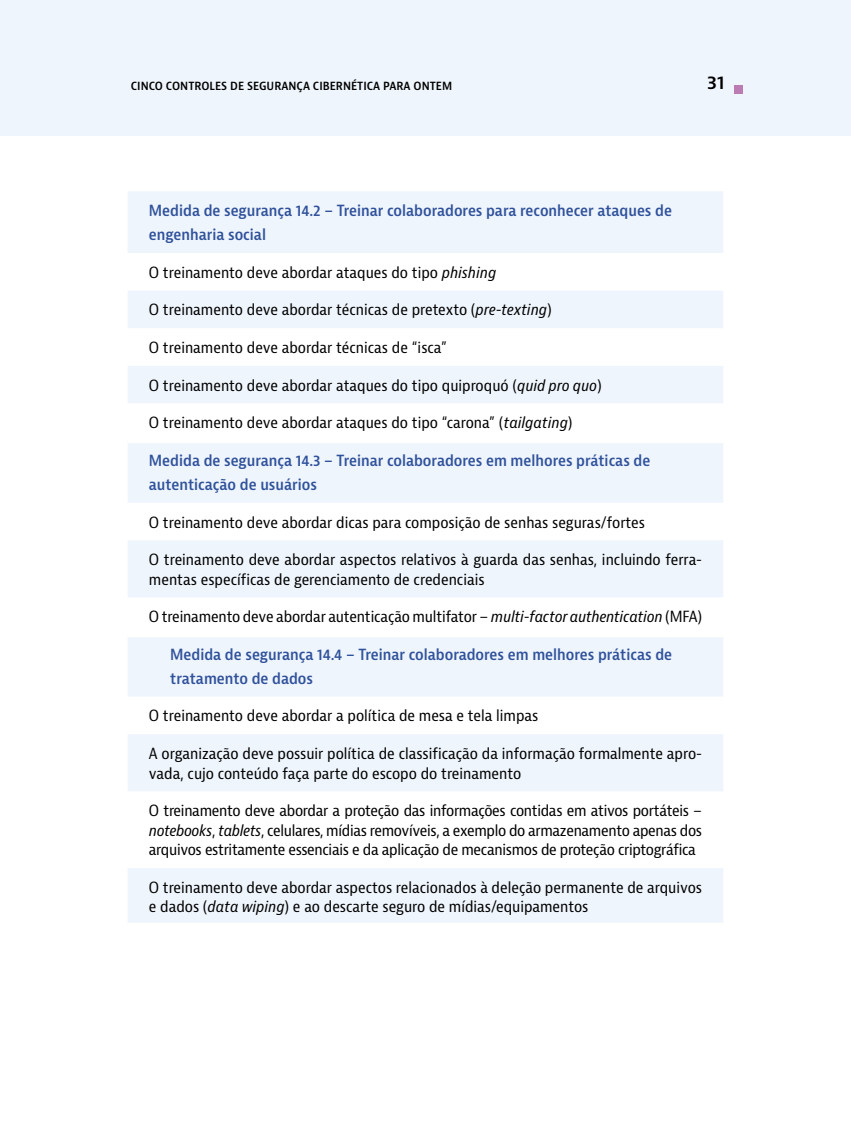
<style>
.page{position:relative;width:851px;height:1127px;background:#fff}
.page>*{position:absolute;margin:0;border:0;box-sizing:border-box;transform-origin:0 0}
.t1{font:600 18px "Bernina Sans";color:#000}
.t2{font:condensed 15px/19.5px "Bernina Sans";color:#000}
.t3{font:600 condensed 15px/24px "Bernina Sans";color:#30529c}
.t4{font:600 condensed 12px "Bernina Sans";color:#000}
.s1{font-style:italic}
</style>
<div class="page">
<div style="left:0;top:0;width:850px;height:135px;background:#eff5fc"></div>
<div style="left:734px;top:85px;width:9px;height:8px;background:#bb7cb3"></div>
<svg style="left:128px;top:191px;width:595px;height:732px;fill:#eff5fc"></svg>
<hr style="left:128px;top:439px;width:595px;height:4px;background:#fff">
<hr style="left:128px;top:633px;width:595px;height:4px;background:#fff">
<p class="t4" style="left:131px;top:78px;width:323px">CINCO CONTROLES DE SEGURANÇA CIBERNÉTICA PARA ONTEM</p>
<p class="t1" style="left:707px;top:71px;width:19px">31</p>
<p class="t3" style="left:149px;top:199px;width:524px">Medida de segurança 14.2 – Treinar colaboradores para reconhecer ataques de engenharia social</p>
<p class="t2" style="left:149px;top:263px;width:349px">O treinamento deve abordar ataques do tipo <span class="s1">phishing</span></p>
<p class="t2" style="left:149px;top:301px;width:404px">O treinamento deve abordar técnicas de pretexto (<span class="s1">pre-texting</span>)</p>
<p class="t2" style="left:149px;top:338px;width:299px">O treinamento deve abordar técnicas de “isca”</p>
<p class="t2" style="left:149px;top:376px;width:454px">O treinamento deve abordar ataques do tipo quiproquó (<span class="s1">quid pro quo</span>)</p>
<p class="t2" style="left:149px;top:413px;width:425px">O treinamento deve abordar ataques do tipo “carona” (<span class="s1">tailgating</span>)</p>
<p class="t3" style="left:149px;top:449px;width:503px">Medida de segurança 14.3 – Treinar colaboradores em melhores práticas de autenticação de usuários</p>
<p class="t2" style="left:149px;top:513px;width:497px">O treinamento deve abordar dicas para composição de senhas seguras/fortes</p>
<p class="t2" style="left:149px;top:550px;width:554px">O treinamento deve abordar aspectos relativos à guarda das senhas, incluindo ferra&shy;mentas específicas de gerenciamento de credenciais</p>
<p class="t2" style="left:149px;top:607px;width:554px">O treinamento deve abordar autenticação multifator – <span class="s1">multi-factor authentication</span> (MFA)</p>
<p class="t3" style="left:170px;top:643px;width:503px">Medida de segurança 14.4 – Treinar colaboradores em melhores práticas de tratamento de dados</p>
<p class="t2" style="left:149px;top:706px;width:391px">O treinamento deve abordar a política de mesa e tela limpas</p>
<p class="t2" style="left:149px;top:744px;width:554px">A organização deve possuir política de classificação da informação formalmente apro&shy;vada, cujo conteúdo faça parte do escopo do treinamento</p>
<p class="t2" style="left:149px;top:801px;width:554px;text-align:justify">O treinamento deve abordar a proteção das informações contidas em ativos portáteis – <span class="s1">notebooks</span>, <span class="s1">tablets</span>, celulares, mídias removíveis, a exemplo do armazenamento apenas dos arquivos estritamente essenciais e da aplicação de mecanismos de proteção criptográfica</p>
<p class="t2" style="left:149px;top:878px;width:554px">O treinamento deve abordar aspectos relacionados à deleção permanente de arquivos e dados (<span class="s1">data wiping</span>) e ao descarte seguro de mídias/equipamentos</p>
</div>
